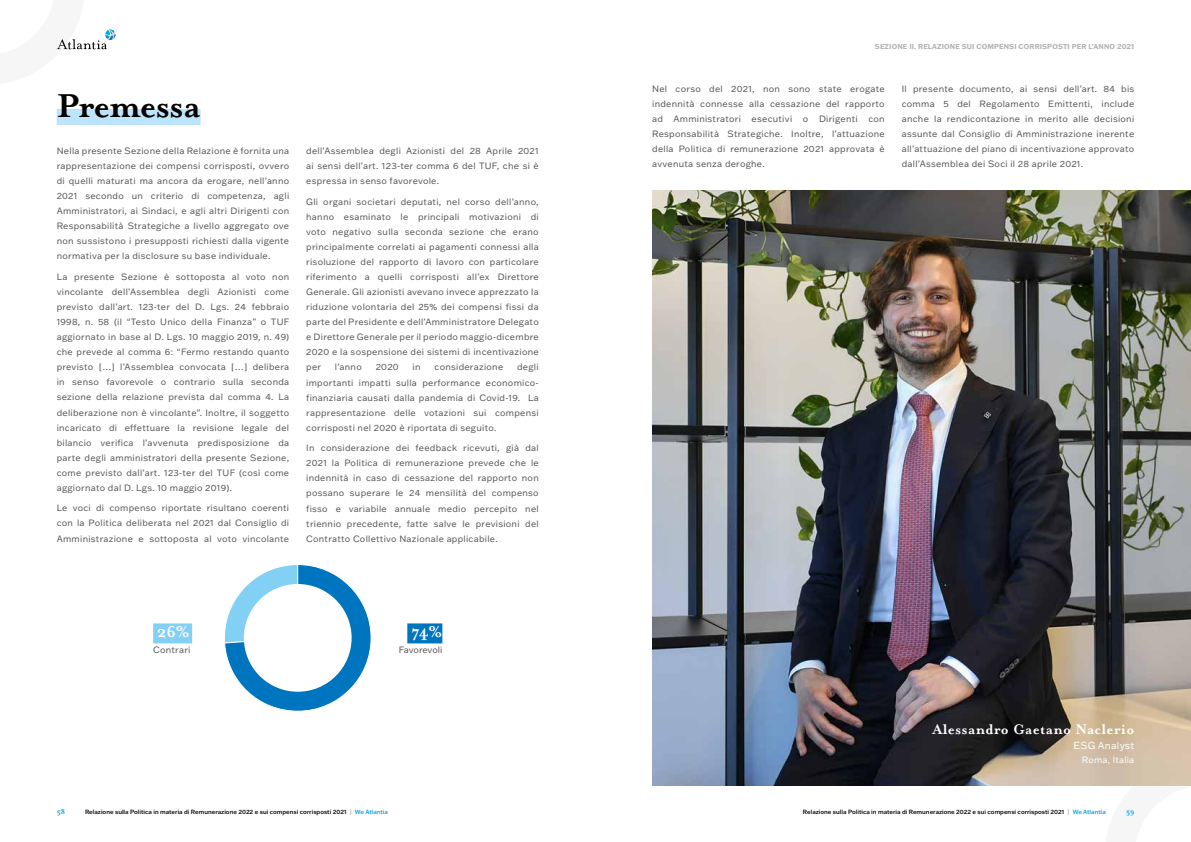
<style>
.page{position:relative;width:1191px;height:842px;background:#fff}
.page>*{position:absolute;margin:0;border:0;box-sizing:border-box;transform-origin:0 0}
.t1{font:700 38px "Mrs Eaves OT";letter-spacing:-.02em;color:#000}
.t2{font:700 18px "Mrs Eaves OT";color:#fff}
.t3{font:700 16px "Mrs Eaves OT";letter-spacing:.02em;color:#fff}
.t4{font:10px "Franklin Gothic ATF";letter-spacing:.02em;color:#fff}
.t5{font:9px/15px "Franklin Gothic ATF";letter-spacing:.03em;color:#575756;text-align:justify}
.t6{font:9px "Franklin Gothic ATF";letter-spacing:.02em;color:#fff}
.t7{font:9px "Franklin Gothic ATF";letter-spacing:-.015em;color:#575756}
.t8{font:700 8px "Mrs Eaves OT";color:#009fe3}
.t9{font:700 7px "Franklin Gothic ATF";letter-spacing:.02em;color:#b3b2b2}
.t10{font:500 6px "Franklin Gothic ATF";color:#000}
.s1{color:#b3b2b2}
.s2{color:#009fe3}
</style>
<div class="page">
<svg style="left:1104px;top:785px;width:87px;height:1px"></svg>
<svg style="left:56px;top:29px;width:60px;height:21px"></svg>
<div style="left:57px;top:109px;width:143px;height:16px;background:#bce4fa"></div>
<div style="left:407px;top:623px;width:35px;height:20px;background:#0075bf"></div>
<div style="left:153px;top:623px;width:39px;height:20px;background:#83d0f5"></div>
<svg style="left:224px;top:564px;width:148px;height:148px"></svg>
<div style="left:244px;top:584px;width:107px;height:108px;background:#fff;border-radius:50%"></div>
<img style="left:652px;top:190px;width:539px;height:595px">
<h1 class="t1" style="left:57px;top:84px;width:145px">Premessa</h1>
<p class="t5" style="left:57px;top:143px;width:234px">Nella presente Sezione della Relazione è fornita una rappresentazione dei compensi corrisposti, ovvero di quelli maturati ma ancora da erogare, nell’anno 2021 secondo un criterio di competenza, agli Amministratori, ai Sindaci, e agli altri Dirigenti con Responsabilità Strategiche a livello aggregato ove non sussistono i presupposti richiesti dalla vigente normativa per la disclosure su base individuale.</p>
<p class="t5" style="left:57px;top:269px;width:234px">La presente Sezione è sottoposta al voto non vincolante dell’Assemblea degli Azionisti come previsto dall’art. 123-ter del D. Lgs. 24 febbraio 1998, n. 58 (il “Testo Unico della Finanza” o TUF aggiornato in base al D. Lgs. 10 maggio 2019, n. 49) che prevede al comma 6: “Fermo restando quanto previsto […] l’Assemblea convocata […] delibera in senso favorevole o contrario sulla seconda sezione della relazione prevista dal comma 4. La deliberazione non è vincolante”. Inoltre, il soggetto incaricato di effettuare la revisione legale del bilancio verifica l’avvenuta predisposizione da parte degli amministratori della presente Sezione, come previsto dall’art. 123-ter del TUF (così come aggiornato dal D. Lgs. 10 maggio 2019).</p>
<p class="t5" style="left:57px;top:500px;width:234px">Le voci di compenso riportate risultano coerenti con la Politica deliberata nel 2021 dal Consiglio di Amministrazione e sottoposta al voto vincolante</p>
<p class="t5" style="left:306px;top:143px;width:234px">dell’Assemblea degli Azionisti del 28 Aprile 2021 ai sensi dell’art. 123-ter comma 6 del TUF, che si è espressa in senso favorevole.</p>
<p class="t5" style="left:306px;top:194px;width:234px">Gli organi societari deputati, nel corso dell’anno, hanno esaminato le principali motivazioni di voto negativo sulla seconda sezione che erano principalmente correlati ai pagamenti connessi alla risoluzione del rapporto di lavoro con particolare riferimento a quelli corrisposti all’ex Direttore Generale. Gli azionisti avevano invece apprezzato la riduzione volontaria del 25% dei compensi fissi da parte del Presidente e dell’Amministratore Delegato e Direttore Generale per il periodo maggio-dicembre 2020 e la sospensione dei sistemi di incentivazione per</p>
<p class="t5" style="left:306px;top:359px;width:234px;text-indent:211px">degli importanti impatti sulla performance economico&shy;finanziaria causati dalla pandemia di Covid-19. La rappresentazione delle votazioni sui compensi corrisposti nel 2020 è riportata di seguito.</p>
<p class="t5" style="left:306px;top:440px;width:234px">In considerazione dei feedback ricevuti, già dal 2021 la Politica di remunerazione prevede che le indennità in caso di cessazione del rapporto non possano superare le 24 mensilità del compenso fisso e variabile annuale medio percepito nel triennio precedente, fatte salve le previsioni del Contratto Collettivo Nazionale applicabile.</p>
<p class="t5" style="left:335px;top:359px;width:28px">l’anno</p>
<p class="t5" style="left:376px;top:359px;width:24px">2020</p>
<p class="t5" style="left:412px;top:359px;width:9px">in</p>
<p class="t5" style="left:434px;top:359px;width:70px">considerazione</p>
<h2 class="t2" style="left:157px;top:622px;width:34px">26%</h2>
<p class="t5" style="left:153px;top:642px;width:39px">Contrari</p>
<h2 class="t2" style="left:411px;top:622px;width:33px">74%</h2>
<p class="t7" style="left:399px;top:644px;width:45px">Favorevoli</p>
<p class="t9" style="left:875px;top:42px;width:261px">SEZIONE II. RELAZIONE SUI COMPENSI CORRISPOSTI PER L’ANNO 2021</p>
<p class="t5" style="left:652px;top:81px;width:234px">Nel corso del 2021, non sono state erogate indennità connesse alla cessazione del rapporto ad Amministratori esecutivi o Dirigenti con Responsabilità Strategiche. Inoltre, l’attuazione della Politica di remunerazione 2021 approvata è avvenuta senza deroghe.</p>
<p class="t5" style="left:901px;top:81px;width:234px">Il presente documento, ai sensi dell’art. 84 bis comma 5 del Regolamento Emittenti, include anche la rendicontazione in merito alle decisioni assunte dal Consiglio di Amministrazione inerente all’attuazione del piano di incentivazione approvato dall’Assemblea dei Soci il 28 aprile 2021.</p>
<h3 class="t3" style="left:932px;top:720px;width:203px">Alessandro Gaetano Naclerio</h3>
<p class="t4" style="left:1073px;top:739px;width:62px">ESG Analyst</p>
<p class="t6" style="left:1082px;top:753px;width:54px">Roma, Italia</p>
<p class="t8" style="left:57px;top:807px;width:10px">58</p>
<p class="t10" style="left:85px;top:807px;width:304px">Relazione sulla Politica in materia di Remunerazione 2022 e sui compensi corrisposti 2021 <span class="s1">|</span> <span class="s2">We Atlantia</span></p>
<p class="t10" style="left:803px;top:807px;width:304px">Relazione sulla Politica in materia di Remunerazione 2022 e sui compensi corrisposti 2021 <span class="s1">|</span> <span class="s2">We Atlantia</span></p>
<p class="t8" style="left:1126px;top:807px;width:10px">59</p>
</div>
